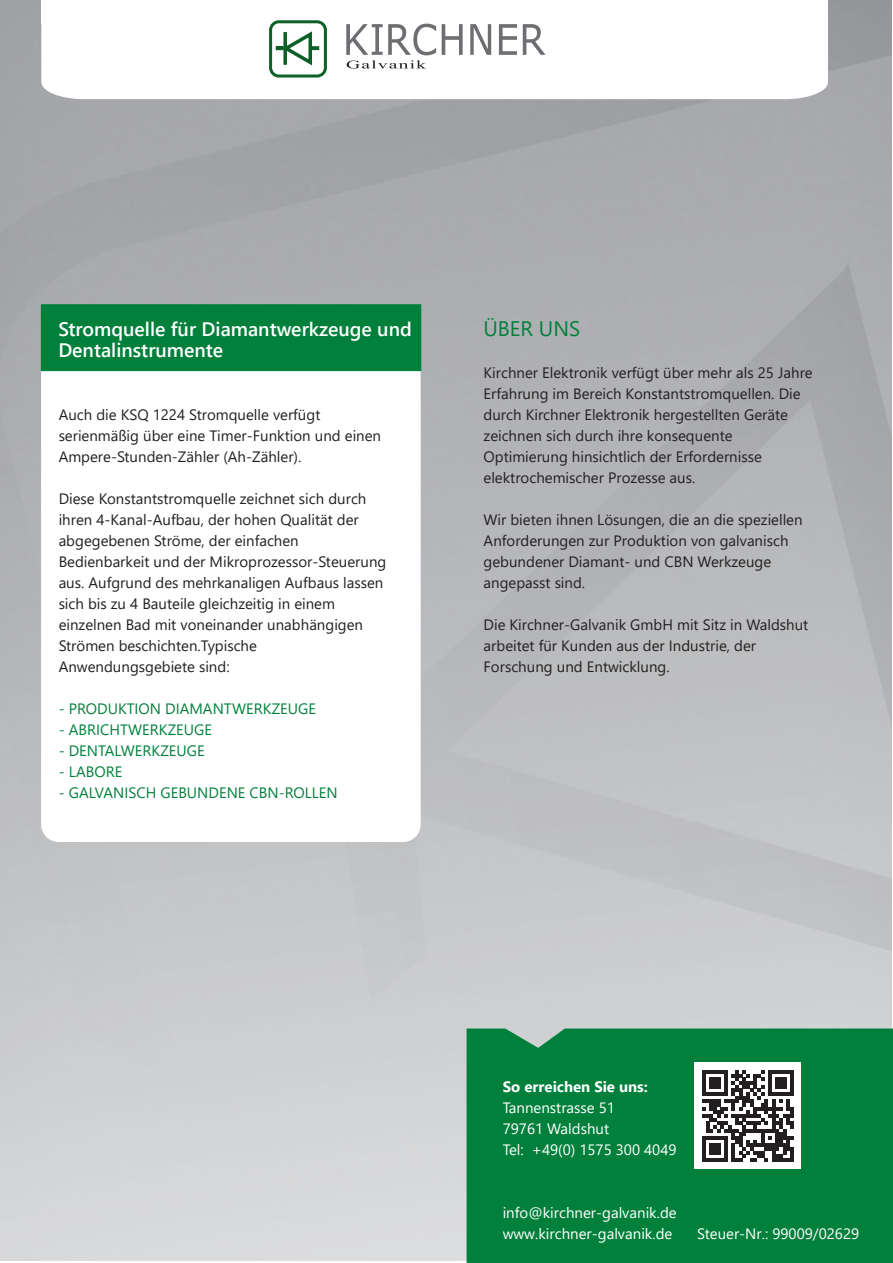
<style>
.page{position:relative;width:893px;height:1263px;background:#fff}
.page>*{position:absolute;margin:0;border:0;box-sizing:border-box;transform-origin:0 0}
.t1{font:21px "Segoe UI";color:#00803b}
.t2{font:600 19.5px/21px "Segoe UI";color:#fff}
.t3{font:15px/21px "Segoe UI";color:#231f20}
.t4{font:15px/21px "Segoe UI";color:#fff}
.t5{font:15px/21px "Segoe UI";color:#00803b}
.t6{font:700 15px "Segoe UI";color:#fff}
</style>
<div class="page">
<img style="left:0;top:0;width:891px;height:1260px">
<div style="left:42px;top:314px;width:378px;height:527px;background:#fff;border-radius:17px"></div>
<div style="left:41px;top:305px;width:380px;height:66px;background:#00803b"></div>
<div style="left:467px;top:1028px;width:426px;height:235px;background:#00803b"></div>
<div style="left:695px;top:1063px;width:106px;height:106px;background:#fff"></div>
<svg style="left:702px;top:1070px;width:92px;height:92px"></svg>
<svg style="left:41px;top:24px;width:787px;height:75px"></svg>
<div style="left:41px;top:0;width:787px;height:24px;background:#fff"></div>
<svg style="left:346px;top:24px;width:199px;height:45px"></svg>
<div style="left:269px;top:20px;width:58px;height:58px;border:3px solid #0c6025;border-radius:8px"></div>
<svg style="left:276px;top:30px;width:38px;height:37px"></svg>
<svg style="left:283px;top:32px;width:4px;height:33px"></svg>
<svg style="left:309px;top:46px;width:10px;height:4px"></svg>
<h2 class="t2" style="left:58px;top:317px;width:355px">Stromquelle für Diamantwerkzeuge und<br>Dentalinstrumente</h2>
<p class="t3" style="left:59px;top:403px;width:324px">Auch die KSQ 1224 Stromquelle verfügt serienmäßig über eine Timer‐Funktion und einen<br>Ampere‐Stunden‐Zähler ﴾Ah‐Zähler﴿.</p>
<p class="t3" style="left:59px;top:487px;width:329px">Diese Konstantstromquelle zeichnet sich durch ihren 4‐Kanal‐Aufbau, der hohen Qualität der abgegebenen Ströme, der einfachen Bedienbarkeit und der Mikroprozessor‐Steuerung aus. Aufgrund des mehrkanaligen Aufbaus lassen sich bis zu 4 Bauteile gleichzeitig in einem einzelnen Bad mit voneinander unabhängigen Strömen beschichten.Typische Anwendungsgebiete sind:</p>
<p class="t5" style="left:59px;top:697px;width:281px">‐ PRODUKTION DIAMANTWERKZEUGE<br>‐ ABRICHTWERKZEUGE<br>‐ DENTALWERKZEUGE<br>‐ LABORE<br>‐ GALVANISCH GEBUNDENE CBN‐ROLLEN</p>
<h1 class="t1" style="left:484px;top:313px;width:98px">ÜBER UNS</h1>
<p class="t3" style="left:484px;top:361px;width:331px">Kirchner Elektronik verfügt über mehr als 25 Jahre Erfahrung im Bereich Konstantstromquellen. Die durch Kirchner Elektronik hergestellten Geräte zeichnen sich durch ihre konsequente Optimierung hinsichtlich der Erfordernisse elektrochemischer Prozesse aus.</p>
<p class="t3" style="left:484px;top:508px;width:320px">Wir bieten ihnen Lösungen, die an die speziellen Anforderungen zur Produktion von galvanisch gebundener Diamant‐ und CBN Werkzeuge angepasst sind.</p>
<p class="t3" style="left:484px;top:613px;width:326px">Die Kirchner‐Galvanik GmbH mit Sitz in Waldshut arbeitet für Kunden aus der Industrie, der<br>Forschung und Entwicklung.</p>
<p class="t6" style="left:503px;top:1076px;width:147px">So erreichen Sie uns:</p>
<p class="t4" style="left:503px;top:1096px;width:175px">Tannenstrasse 51<br>79761 Waldshut<br>Tel: +49﴾0﴿ 1575 300 4049</p>
<p class="t4" style="left:503px;top:1201px;width:176px">info@kirchner‐galvanik.de www.kirchner‐galvanik.de</p>
<p class="t4" style="left:697px;top:1222px;width:163px">Steuer‐Nr.: 99009/02629</p>
</div>
